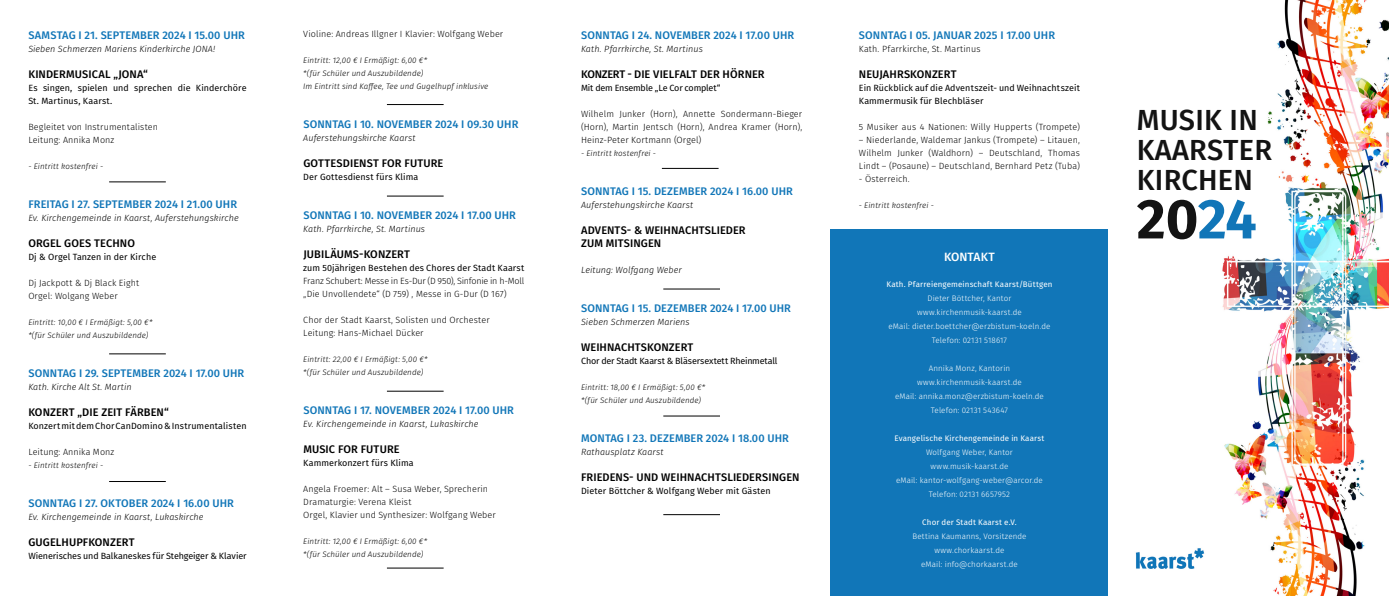
<style>
.page{position:relative;width:1389px;height:596px;background:#fff}
.page>*{position:absolute;margin:0;border:0;box-sizing:border-box;transform-origin:0 0}
.t1{font:700 56px "Fira Sans";color:#131313}
.t2{font:500 29px/30px "Fira Sans";letter-spacing:.01em;color:#131313}
.t3{font:500 12px "Fira Sans";letter-spacing:.005em;color:#fff}
.t4{font:500 11px "Fira Sans";letter-spacing:.005em;color:#1176b8}
.t5{font:500 11px/13px "Fira Sans";letter-spacing:.01em;color:#000}
.t6{font:300 9px/13px "Fira Sans";letter-spacing:.005em;color:#000}
.t7{font:italic 300 9px "Fira Sans";letter-spacing:.005em;color:#000}
.t8{font:9px/13px "Fira Sans";letter-spacing:.01em;color:#000}
.t9{font:9px "Fira Sans";letter-spacing:-.01em;color:#000}
.t10{font:9px "Fira Sans";letter-spacing:-.015em;color:#000}
.t11{font:9px "Fira Sans";letter-spacing:-.02em;color:#000}
.t12{font:italic 300 8px/13px "Fira Sans";letter-spacing:.01em;color:#000}
.t13{font:300 8px/14px "Fira Sans";letter-spacing:.015em;color:#fff;text-align:center}
.t14{font:8px "Fira Sans";letter-spacing:.015em;color:#fff}
.s1{color:#1176b8}
</style>
<div class="page">
<div style="left:831px;top:229px;width:277px;height:366px;background:#1176b8"></div>
<img style="left:1136px;top:0;width:253px;height:595px">
<img style="left:1135px;top:547px;width:70px;height:21px">
<hr style="left:387px;top:104px;width:57px;height:1px;background:#000">
<hr style="left:387px;top:196px;width:57px;height:1px;background:#000">
<hr style="left:387px;top:567px;width:57px;height:1px;background:#000">
<hr style="left:387px;top:390px;width:57px;height:1px;background:#000">
<hr style="left:663px;top:288px;width:57px;height:1px;background:#000">
<hr style="left:662px;top:168px;width:57px;height:1px;background:#000">
<hr style="left:663px;top:415px;width:57px;height:1px;background:#000">
<hr style="left:663px;top:514px;width:57px;height:1px;background:#000">
<hr style="left:109px;top:181px;width:57px;height:1px;background:#000">
<hr style="left:109px;top:353px;width:57px;height:1px;background:#000">
<hr style="left:109px;top:481px;width:57px;height:1px;background:#000">
<p class="t4" style="left:28px;top:26px;width:218px">SAMSTAG I 21. SEPTEMBER 2024 I 15.00 UHR</p>
<p class="t7" style="left:28px;top:42px;width:188px">Sieben Schmerzen Mariens Kinderkirche JONA!</p>
<p class="t5" style="left:28px;top:67px;width:121px">KINDERMUSICAL „JONA“</p>
<p class="t8" style="left:28px;top:81px;width:220px">Es singen, spielen und sprechen die Kinderchöre<br>St. Martinus, Kaarst.</p>
<p class="t6" style="left:28px;top:120px;width:131px">Begleitet von Instrumentalisten<br>Leitung: Annika Monz</p>
<p class="t12" style="left:28px;top:159px;width:77px">- Eintritt kostenfrei -</p>
<p class="t4" style="left:28px;top:195px;width:210px">FREITAG I 27. SEPTEMBER 2024 I 21.00 UHR</p>
<p class="t7" style="left:28px;top:211px;width:212px">Ev. Kirchengemeinde in Kaarst, Auferstehungskirche</p>
<p class="t5" style="left:28px;top:236px;width:108px">ORGEL GOES TECHNO</p>
<p class="t8" style="left:28px;top:250px;width:129px">Dj &amp; Orgel Tanzen in der Kirche</p>
<p class="t6" style="left:28px;top:276px;width:112px">Dj Jackpott &amp; Dj Black Eight<br>Orgel: Wolgang Weber</p>
<p class="t12" style="left:28px;top:315px;width:126px">Eintritt: 10,00 € I Ermäßigt: 5,00 €* *(für Schüler und Auszubildende)</p>
<p class="t4" style="left:28px;top:364px;width:217px">SONNTAG I 29. SEPTEMBER 2024 I 17.00 UHR</p>
<p class="t7" style="left:28px;top:380px;width:105px">Kath. Kirche Alt St. Martin</p>
<p class="t5" style="left:28px;top:405px;width:142px">KONZERT „DIE ZEIT FÄRBEN“</p>
<p class="t8" style="left:28px;top:419px;width:220px">Konzert mit dem Chor CanDomino &amp; Instrumentalisten</p>
<p class="t6" style="left:28px;top:445px;width:87px">Leitung: Annika Monz</p>
<p class="t12" style="left:28px;top:458px;width:77px">- Eintritt kostenfrei -</p>
<p class="t4" style="left:28px;top:494px;width:207px">SONNTAG I 27. OKTOBER 2024 I 16.00 UHR</p>
<p class="t7" style="left:28px;top:510px;width:177px">Ev. Kirchengemeinde in Kaarst, Lukaskirche</p>
<p class="t5" style="left:28px;top:535px;width:108px">GUGELHUPFKONZERT</p>
<p class="t9" style="left:28px;top:549px;width:220px">Wienerisches und Balkaneskes für Stehgeiger &amp; Klavier</p>
<p class="t6" style="left:303px;top:27px;width:202px">Violine: Andreas Illgner I Klavier: Wolfgang Weber</p>
<p class="t12" style="left:303px;top:53px;width:186px">Eintritt: 12,00 € I Ermäßigt: 6,00 €*<br>*(für Schüler und Auszubildende)<br>Im Eintritt sind Kaffee, Tee und Gugelhupf inklusive</p>
<p class="t4" style="left:303px;top:115px;width:217px">SONNTAG I 10. NOVEMBER 2024 I 09.30 UHR</p>
<p class="t7" style="left:303px;top:131px;width:114px">Auferstehungskirche Kaarst</p>
<p class="t5" style="left:303px;top:156px;width:142px">GOTTESDIENST FOR FUTURE</p>
<p class="t8" style="left:303px;top:170px;width:117px">Der Gottesdienst fürs Klima</p>
<p class="t4" style="left:303px;top:206px;width:214px">SONNTAG I 10. NOVEMBER 2024 I 17.00 UHR</p>
<p class="t7" style="left:303px;top:222px;width:123px">Kath. Pfarrkirche, St. Martinus</p>
<p class="t5" style="left:303px;top:247px;width:108px">JUBILÄUMS-KONZERT</p>
<p class="t8" style="left:303px;top:261px;width:223px">zum 50jährigen Bestehen des Chores der Stadt Kaarst</p>
<p class="t6" style="left:303px;top:274px;width:223px">Franz Schubert: Messe in Es-Dur (D 950), Sinfonie in h-Moll „Die Unvollendete“ (D 759) , Messe in G-Dur (D 167)</p>
<p class="t6" style="left:303px;top:313px;width:188px">Chor der Stadt Kaarst, Solisten und Orchester<br>Leitung: Hans-Michael Dücker</p>
<p class="t12" style="left:303px;top:352px;width:126px">Eintritt: 22,00 € I Ermäßigt: 5,00 €* *(für Schüler und Auszubildende)</p>
<p class="t4" style="left:303px;top:401px;width:212px">SONNTAG I 17. NOVEMBER 2024 I 17.00 UHR</p>
<p class="t7" style="left:303px;top:417px;width:177px">Ev. Kirchengemeinde in Kaarst, Lukaskirche</p>
<p class="t5" style="left:303px;top:442px;width:98px">MUSIC FOR FUTURE</p>
<p class="t8" style="left:303px;top:456px;width:112px">Kammerkonzert fürs Klima</p>
<p class="t6" style="left:303px;top:482px;width:194px">Angela Froemer: Alt – Susa Weber, Sprecherin<br>Dramaturgie: Verena Kleist<br>Orgel, Klavier und Synthesizer: Wolfgang Weber</p>
<p class="t12" style="left:303px;top:534px;width:125px">Eintritt: 12,00 € I Ermäßigt: 6,00 €* *(für Schüler und Auszubildende)</p>
<p class="t4" style="left:581px;top:26px;width:215px">SONNTAG I 24. NOVEMBER 2024 I 17.00 UHR</p>
<p class="t7" style="left:581px;top:42px;width:123px">Kath. Pfarrkirche, St. Martinus</p>
<p class="t5" style="left:581px;top:67px;width:185px">KONZERT - DIE VIELFALT DER HÖRNER</p>
<p class="t11" style="left:581px;top:81px;width:141px">Mit dem Ensemble „Le Cor complet“</p>
<p class="t6" style="left:581px;top:107px;width:223px;text-align:justify">Wilhelm Junker (Horn), Annette Sondermann-Bieger (Horn), Martin Jentsch (Horn), Andrea Kramer (Horn), Heinz-Peter Kortmann (Orgel)</p>
<p class="t12" style="left:581px;top:146px;width:77px">- Eintritt kostenfrei -</p>
<p class="t4" style="left:581px;top:182px;width:213px">SONNTAG I 15. DEZEMBER 2024 I 16.00 UHR</p>
<p class="t7" style="left:581px;top:198px;width:114px">Auferstehungskirche Kaarst</p>
<p class="t5" style="left:581px;top:223px;width:166px">ADVENTS- &amp; WEIHNACHTSLIEDER<br>ZUM MITSINGEN</p>
<p class="t7" style="left:581px;top:263px;width:102px">Leitung: Wolfgang Weber</p>
<p class="t4" style="left:581px;top:299px;width:211px">SONNTAG I 15. DEZEMBER 2024 I 17.00 UHR</p>
<p class="t7" style="left:581px;top:315px;width:110px">Sieben Schmerzen Mariens</p>
<p class="t5" style="left:581px;top:340px;width:114px">WEIHNACHTSKONZERT</p>
<p class="t10" style="left:581px;top:354px;width:198px">Chor der Stadt Kaarst &amp; Bläsersextett Rheinmetall</p>
<p class="t12" style="left:581px;top:380px;width:126px">Eintritt: 18,00 € I Ermäßigt: 5,00 €* *(für Schüler und Auszubildende)</p>
<p class="t4" style="left:581px;top:429px;width:209px">MONTAG I 23. DEZEMBER 2024 I 18.00 UHR</p>
<p class="t7" style="left:581px;top:445px;width:84px">Rathausplatz Kaarst</p>
<p class="t5" style="left:581px;top:470px;width:220px">FRIEDENS- UND WEIHNACHTSLIEDERSINGEN</p>
<p class="t8" style="left:581px;top:484px;width:191px">Dieter Böttcher &amp; Wolfgang Weber mit Gästen</p>
<p class="t4" style="left:859px;top:26px;width:198px">SONNTAG I 05. JANUAR 2025 I 17.00 UHR</p>
<p class="t6" style="left:859px;top:42px;width:123px">Kath. Pfarrkirche, St. Martinus</p>
<p class="t5" style="left:859px;top:67px;width:99px">NEUJAHRSKONZERT</p>
<p class="t8" style="left:859px;top:81px;width:223px">Ein Rückblick auf die Adventszeit- und Weihnachtszeit<br>Kammermusik für Blechbläser</p>
<p class="t6" style="left:859px;top:120px;width:223px">5 Musiker aus 4 Nationen: Willy Hupperts (Trompete)</p>
<p class="t6" style="left:859px;top:133px;width:223px;text-align:justify">– Niederlande, Waldemar Jankus (Trompete) – Litauen, Wilhelm Junker (Waldhorn) – Deutschland, Thomas Lindt – (Posaune) – Deutschland, Bernhard Petz (Tuba)</p>
<p class="t6" style="left:859px;top:172px;width:52px">- Österreich.</p>
<p class="t12" style="left:859px;top:198px;width:77px">- Eintritt kostenfrei -</p>
<h3 class="t3" style="left:944px;top:247px;width:52px">KONTAKT</h3>
<p class="t14" style="left:886px;top:277px;width:168px">Kath. Pfarreiengemeinschaft Kaarst/Büttgen</p>
<p class="t13" style="left:888px;top:290px;width:163px">Dieter Böttcher, Kantor www.kirchenmusik-kaarst.de<br>eMail: dieter.boettcher@erzbistum-koeln.de<br>Telefon: 02131 518617</p>
<p class="t13" style="left:895px;top:360px;width:150px">Annika Monz, Kantorin www.kirchenmusik-kaarst.de<br>eMail: annika.monz@erzbistum-koeln.de<br>Telefon: 02131 543647</p>
<p class="t14" style="left:894px;top:431px;width:152px">Evangelische Kirchengemeinde in Kaarst</p>
<p class="t13" style="left:896px;top:444px;width:148px">Wolfgang Weber, Kantor www.musik-kaarst.de<br>eMail: kantor-wolfgang-weber@arcor.de<br>Telefon: 02131 6657952</p>
<p class="t14" style="left:922px;top:515px;width:96px">Chor der Stadt Kaarst e.V.</p>
<p class="t13" style="left:912px;top:528px;width:116px">Bettina Kaumanns, Vorsitzende www.chorkaarst.de<br>eMail: info@chorkaarst.de</p>
<h2 class="t2" style="left:1137px;top:104px;width:137px">MUSIK IN<br>KAARSTER<br>KIRCHEN</h2>
<h1 class="t1" style="left:1137px;top:172px;width:122px">20<span class="s1">24</span></h1>
</div>
